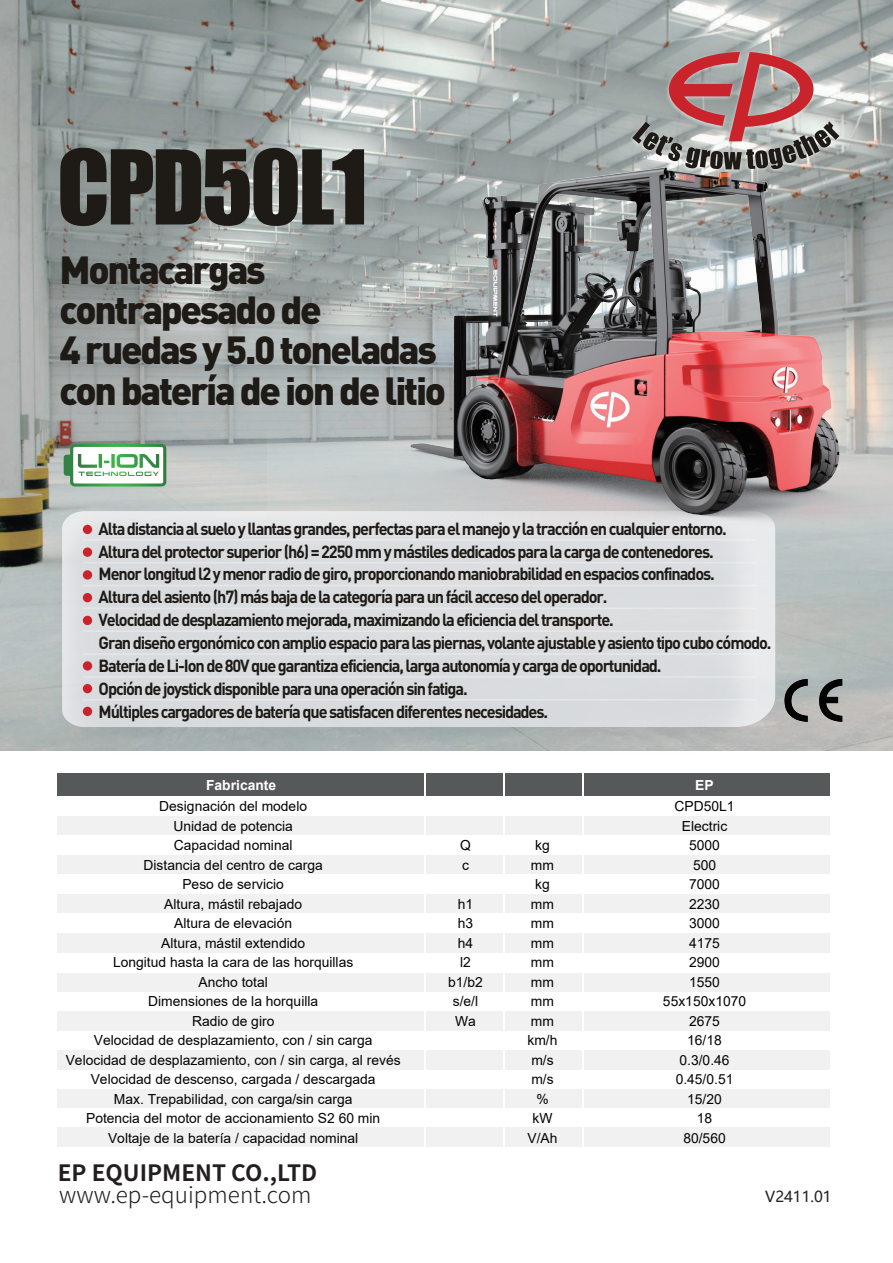
<style>
.page{position:relative;width:893px;height:1263px;background:#fff}
.page>*{position:absolute;margin:0;border:0;box-sizing:border-box;transform-origin:0 0}
.t1{font:95.1px "Impact";letter-spacing:-.03em;color:#1e1a16}
.t2{font:900 38.7px/40.3px "DIN";letter-spacing:-.06em;color:#1e1a16}
.t3{font:300 22.5px "Source Han Sans CN";color:#231f20}
.t4{font:700 22.5px "Source Han Sans CN";color:#231f20}
.t5{font:700 17.4px/22.8px "DIN";letter-spacing:-.07em;color:#1e1a16;scale:.94 1}
.t6{font:15px "Microsoft Ya Hei";color:#231f20}
.t7{font:13.8px/19.5px "Arial";color:#030303;text-align:center}
.t8{font:700 13.8px "Arial";color:#fff}
</style>
<div class="page">
<img style="left:0;top:0;width:893px;height:750px">
<img style="left:789px;top:672px;width:57px;height:53px">
<img style="left:19px;top:481px;width:770px;height:270px">
<img style="left:267px;top:35px;width:626px;height:534px">
<svg style="left:64px;top:444px;width:102px;height:42px"></svg>
<img style="left:578px;top:0;width:315px;height:225px">
<svg style="left:632px;top:52px;width:207px;height:117px;background:#a78a89"></svg>
<hr style="left:83px;top:608px;width:674px;height:1px;background:#fff">
<hr style="left:83px;top:585px;width:674px;height:1px;background:#fff">
<hr style="left:83px;top:562px;width:674px;height:1px;background:#fff">
<hr style="left:83px;top:653px;width:674px;height:2px;background:#fff">
<hr style="left:83px;top:539px;width:674px;height:2px;background:#fff">
<hr style="left:83px;top:630px;width:674px;height:2px;background:#fff">
<hr style="left:83px;top:676px;width:674px;height:2px;background:#fff">
<hr style="left:83px;top:699px;width:674px;height:2px;background:#fff">
<div style="left:83px;top:525px;width:9px;height:9px;background:#c9242b;border-radius:50%"></div>
<div style="left:83px;top:547px;width:9px;height:10px;background:#c9242b;border-radius:50%"></div>
<div style="left:83px;top:570px;width:9px;height:10px;background:#c9242b;border-radius:50%"></div>
<div style="left:83px;top:593px;width:9px;height:9px;background:#c9242b;border-radius:50%"></div>
<div style="left:83px;top:616px;width:9px;height:9px;background:#c9242b;border-radius:50%"></div>
<div style="left:83px;top:661px;width:9px;height:9px;background:#c9242b;border-radius:50%"></div>
<div style="left:83px;top:684px;width:9px;height:9px;background:#c9242b;border-radius:50%"></div>
<div style="left:83px;top:707px;width:9px;height:9px;background:#c9242b;border-radius:50%"></div>
<div style="left:57px;top:773px;width:82px;height:23px;background:#56595a"></div>
<div style="left:138px;top:773px;width:270px;height:23px;background:#56595a"></div>
<div style="left:407px;top:773px;width:423px;height:23px;background:#56595a"></div>
<div style="left:57px;top:816px;width:82px;height:19px;background:#f1f1f1"></div>
<div style="left:138px;top:816px;width:271px;height:19px;background:#f1f1f1"></div>
<div style="left:408px;top:816px;width:422px;height:19px;background:#f1f1f1"></div>
<div style="left:57px;top:855px;width:82px;height:19px;background:#f1f1f1"></div>
<div style="left:138px;top:855px;width:271px;height:19px;background:#f1f1f1"></div>
<div style="left:408px;top:855px;width:422px;height:19px;background:#f1f1f1"></div>
<div style="left:57px;top:894px;width:82px;height:19px;background:#f1f1f1"></div>
<div style="left:138px;top:894px;width:271px;height:19px;background:#f1f1f1"></div>
<div style="left:408px;top:894px;width:422px;height:19px;background:#f1f1f1"></div>
<div style="left:57px;top:933px;width:82px;height:20px;background:#f1f1f1"></div>
<div style="left:138px;top:933px;width:271px;height:20px;background:#f1f1f1"></div>
<div style="left:408px;top:933px;width:422px;height:20px;background:#f1f1f1"></div>
<div style="left:57px;top:972px;width:82px;height:20px;background:#f1f1f1"></div>
<div style="left:138px;top:972px;width:271px;height:20px;background:#f1f1f1"></div>
<div style="left:408px;top:972px;width:422px;height:20px;background:#f1f1f1"></div>
<div style="left:57px;top:1011px;width:82px;height:20px;background:#f1f1f1"></div>
<div style="left:138px;top:1011px;width:271px;height:20px;background:#f1f1f1"></div>
<div style="left:408px;top:1011px;width:422px;height:20px;background:#f1f1f1"></div>
<div style="left:57px;top:1050px;width:82px;height:19px;background:#f1f1f1"></div>
<div style="left:138px;top:1050px;width:271px;height:19px;background:#f1f1f1"></div>
<div style="left:408px;top:1050px;width:422px;height:19px;background:#f1f1f1"></div>
<div style="left:57px;top:1089px;width:82px;height:19px;background:#f1f1f1"></div>
<div style="left:138px;top:1089px;width:271px;height:19px;background:#f1f1f1"></div>
<div style="left:408px;top:1089px;width:422px;height:19px;background:#f1f1f1"></div>
<div style="left:57px;top:1128px;width:82px;height:19px;background:#f1f1f1"></div>
<div style="left:138px;top:1128px;width:271px;height:19px;background:#f1f1f1"></div>
<div style="left:408px;top:1128px;width:422px;height:19px;background:#f1f1f1"></div>
<hr style="left:424px;top:761px;width:2px;height:386px;background:#fff">
<hr style="left:503px;top:761px;width:2px;height:386px;background:#fff">
<hr style="left:582px;top:761px;width:2px;height:386px;background:#fff">
<h1 class="t1" style="left:57px;top:113px;width:313px">CPD50L1</h1>
<h2 class="t2" style="left:59px;top:247px;width:388px">Montacargas contrapesado de<br>4 ruedas y 5.0 toneladas con batería de ion de litio</h2>
<p class="t5" style="left:99px;top:516px;width:717px">Alta distancia al suelo y llantas grandes, perfectas para el manejo y la tracción en cualquier entorno.<br>Altura del protector superior (h6) = 2250 mm y mástiles dedicados para la carga de contenedores.<br>Menor longitud l2 y menor radio de giro, proporcionando maniobrabilidad en espacios confinados.<br>Altura del asiento (h7) más baja de la categoría para un fácil acceso del operador.<br>Velocidad de desplazamiento mejorada, maximizando la eficiencia del transporte.<br>Gran diseño ergonómico con amplio espacio para las piernas, volante ajustable y asiento tipo cubo cómodo.<br>Batería de Li-Ion de 80V que garantiza eficiencia, larga autonomía y carga de oportunidad.<br>Opción de joystick disponible para una operación sin fatiga.<br>Múltiples cargadores de batería que satisfacen diferentes necesidades.</p>
<p class="t8" style="left:206px;top:775px;width:72px">Fabricante</p>
<p class="t8" style="left:695px;top:775px;width:20px">EP</p>
<p class="t7" style="left:66px;top:796px;width:336px">Designación del modelo<br>Unidad de potencia<br>Capacidad nominal<br>Distancia del centro de carga<br>Peso de servicio<br>Altura, mástil rebajado<br>Altura de elevación<br>Altura, mástil extendido<br>Longitud hasta la cara de las horquillas<br>Ancho total<br>Dimensiones de la horquilla<br>Radio de giro<br>Velocidad de desplazamiento, con / sin carga<br>Velocidad de desplazamiento, con / sin carga, al revés<br>Velocidad de descenso, cargada / descargada<br>Max. Trepabilidad, con carga/sin carga<br>Potencia del motor de accionamiento S2 60 min<br>Voltaje de la batería / capacidad nominal</p>
<p class="t7" style="left:663px;top:796px;width:85px">CPD50L1<br>Electric<br>5000<br>500<br>7000<br>2230<br>3000<br>4175<br>2900<br>1550<br>55x150x1070<br>2675<br>16/18<br>0.3/0.46<br>0.45/0.51<br>15/20<br>18<br>80/560</p>
<p class="t7" style="left:460px;top:835px;width:12px;text-align:left">Q c</p>
<p class="t7" style="left:448px;top:894px;width:36px">h1<br>h3<br>h4<br>l2 b1/b2 s/e/l<br>Wa</p>
<p class="t7" style="left:527px;top:835px;width:32px">kg mm kg mm mm mm mm mm mm mm km/h m/s m/s % kW<br>V/Ah</p>
<p class="t4" style="left:58px;top:1161px;width:261px">EP EQUIPMENT CO.,LTD</p>
<p class="t3" style="left:59px;top:1181px;width:254px">www.ep-equipment.com</p>
<p class="t6" style="left:765px;top:1186px;width:68px">V2411.01</p>
</div>
